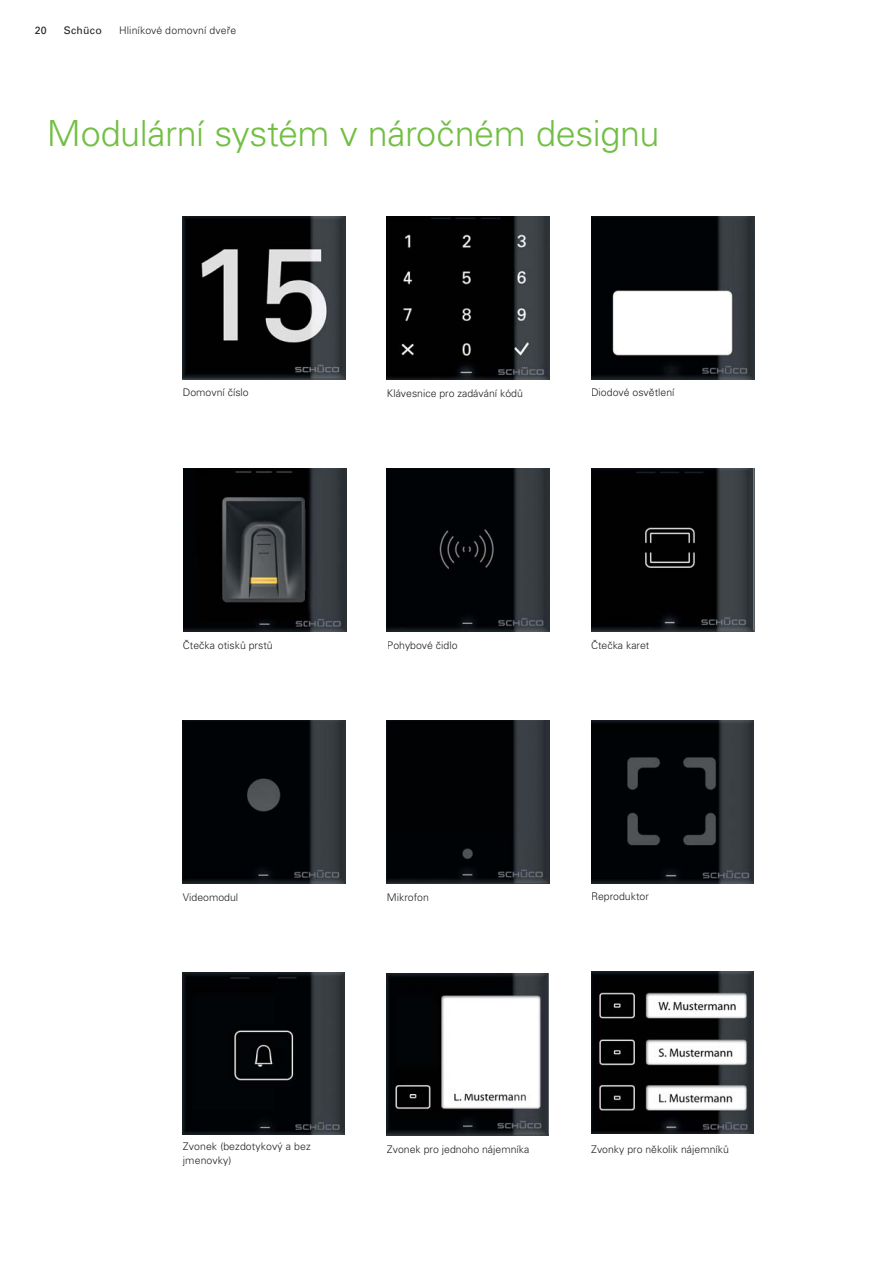
<style>
.page{position:relative;width:893px;height:1263px;background:#fff}
.page>*{position:absolute;margin:0;border:0;box-sizing:border-box;transform-origin:0 0}
.t1{font:300 36px "Univers CE";letter-spacing:-.01em;color:#72bf44}
.t2{font:300 10.5px "Univers CE";color:#231f20}
.t3{font:10.5px "Univers CE";letter-spacing:.03em;color:#231f20}
</style>
<div class="page">
<img style="left:591px;top:216px;width:163px;height:163px">
<img style="left:183px;top:216px;width:163px;height:163px">
<img style="left:183px;top:720px;width:163px;height:163px">
<img style="left:387px;top:720px;width:163px;height:163px">
<img style="left:387px;top:216px;width:163px;height:163px">
<img style="left:387px;top:468px;width:163px;height:163px">
<img style="left:591px;top:971px;width:162px;height:162px">
<img style="left:387px;top:973px;width:162px;height:162px">
<img style="left:183px;top:972px;width:162px;height:162px">
<img style="left:591px;top:721px;width:163px;height:162px">
<img style="left:184px;top:468px;width:163px;height:163px">
<img style="left:591px;top:468px;width:163px;height:163px">
<p class="t3" style="left:35px;top:26px;width:13px">20</p>
<p class="t3" style="left:64px;top:27px;width:40px">Schüco</p>
<p class="t2" style="left:119px;top:26px;width:119px">Hliníkové domovní dveře</p>
<h1 class="t1" style="left:47px;top:120px;width:614px">Modulární systém v náročném designu</h1>
<p class="t2" style="left:183px;top:389px;width:67px">Domovní číslo</p>
<p class="t2" style="left:591px;top:389px;width:85px">Diodové osvětlení</p>
<p class="t2" style="left:387px;top:389px;width:137px">Klávesnice pro zadávání kódů</p>
<p class="t2" style="left:183px;top:641px;width:91px">Čtečka otisků prstů</p>
<p class="t2" style="left:591px;top:641px;width:60px">Čtečka karet</p>
<p class="t2" style="left:387px;top:641px;width:72px">Pohybové čidlo</p>
<p class="t2" style="left:183px;top:893px;width:57px">Videomodul</p>
<p class="t2" style="left:387px;top:893px;width:44px">Mikrofon</p>
<p class="t2" style="left:591px;top:893px;width:59px">Reproduktor</p>
<p class="t2" style="left:183px;top:1142px;width:129px">Zvonek (bezdotykový a bez</p>
<p class="t2" style="left:387px;top:1145px;width:144px">Zvonek pro jednoho nájemníka</p>
<p class="t2" style="left:591px;top:1145px;width:139px">Zvonky pro několik nájemníků</p>
<p class="t2" style="left:183px;top:1156px;width:50px">jmenovky)</p>
</div>
